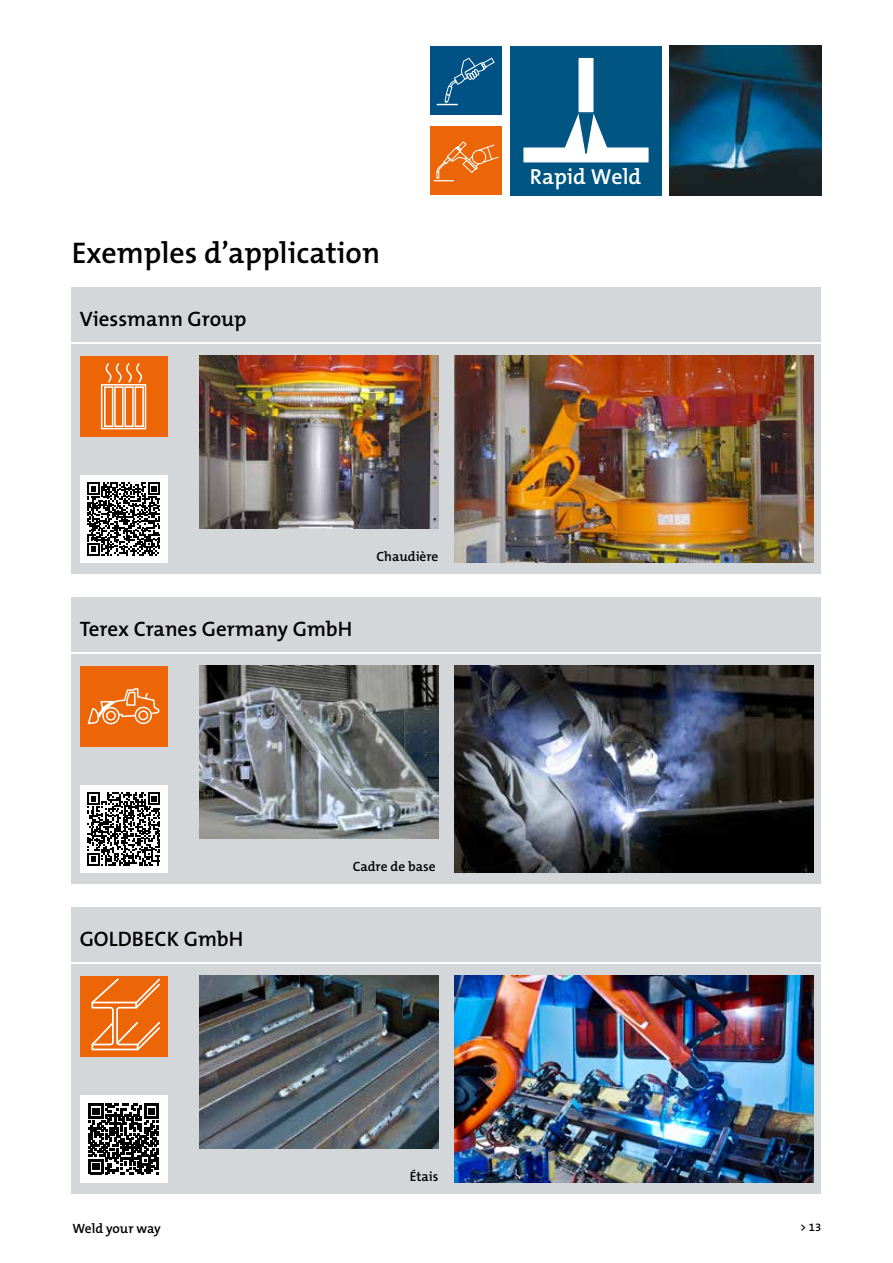
<style>
.page{position:relative;width:893px;height:1263px;background:#fff}
.page>*{position:absolute;margin:0;border:0;box-sizing:border-box;transform-origin:0 0}
.t1{font:600 30px "The Mix B6";color:#000}
.t2{font:600 21.9px "The Mix B6";color:#fff}
.t3{font:600 21px "The Mix B6";color:#000}
.t4{font:600 13.5px "The Mix B6";color:#000}
.t5{font:600 11.25px "The Mix B6";color:#000}
</style>
<div class="page">
<img style="left:670px;top:46px;width:151px;height:149px">
<div style="left:431px;top:126px;width:71px;height:69px;background:#ec6608"></div>
<svg style="left:434px;top:141px;width:65px;height:40px"></svg>
<div style="left:431px;top:46px;width:71px;height:69px;background:#005286"></div>
<svg style="left:437px;top:57px;width:58px;height:48px"></svg>
<div style="left:510px;top:46px;width:152px;height:149px;background:#005582"></div>
<div style="left:578px;top:58px;width:15px;height:54px;background:#fff;border:1px solid #fff"></div>
<div style="left:523px;top:147px;width:126px;height:15px;background:#fff;border:1px solid #fff"></div>
<svg style="left:564px;top:112px;width:44px;height:49px"></svg>
<div style="left:72px;top:597px;width:749px;height:55px;background:#d3d7da"></div>
<div style="left:72px;top:907px;width:749px;height:55px;background:#d3d7da"></div>
<div style="left:72px;top:287px;width:749px;height:55px;background:#d3d7da"></div>
<div style="left:72px;top:654px;width:749px;height:230px;background:#d3d7da"></div>
<div style="left:72px;top:964px;width:749px;height:230px;background:#d3d7da"></div>
<div style="left:72px;top:344px;width:749px;height:230px;background:#d3d7da"></div>
<img style="left:454px;top:666px;width:359px;height:207px">
<img style="left:454px;top:976px;width:359px;height:206px">
<img style="left:454px;top:356px;width:359px;height:207px">
<img style="left:199px;top:666px;width:239px;height:172px">
<img style="left:199px;top:976px;width:239px;height:172px">
<img style="left:199px;top:356px;width:239px;height:172px">
<div style="left:80px;top:356px;width:87px;height:80px;background:#ec6608"></div>
<svg style="left:100px;top:363px;width:47px;height:67px"></svg>
<div style="left:80px;top:666px;width:87px;height:80px;background:#ec6608"></div>
<svg style="left:87px;top:688px;width:73px;height:37px"></svg>
<div style="left:80px;top:976px;width:87px;height:80px;background:#ec6608"></div>
<svg style="left:91px;top:978px;width:69px;height:73px"></svg>
<div style="left:80px;top:475px;width:87px;height:88px;background:#fff"></div>
<svg style="left:87px;top:482px;width:73px;height:73px"></svg>
<div style="left:80px;top:785px;width:87px;height:88px;background:#fff"></div>
<svg style="left:87px;top:792px;width:73px;height:73px"></svg>
<div style="left:80px;top:1095px;width:87px;height:87px;background:#fff"></div>
<svg style="left:88px;top:1104px;width:71px;height:70px"></svg>
<h1 class="t1" style="left:72px;top:237px;width:310px">Exemples d’application</h1>
<p class="t3" style="left:80px;top:307px;width:168px">Viessmann Group</p>
<p class="t3" style="left:80px;top:617px;width:274px">Terex Cranes Germany GmbH</p>
<p class="t4" style="left:377px;top:549px;width:63px">Chaudière</p>
<p class="t3" style="left:80px;top:927px;width:165px">GOLDBECK GmbH</p>
<p class="t4" style="left:353px;top:859px;width:85px">Cadre de base</p>
<p class="t4" style="left:410px;top:1169px;width:30px">Étais</p>
<p class="t2" style="left:530px;top:165px;width:113px">Rapid Weld</p>
<p class="t4" style="left:72px;top:1221px;width:90px">Weld your way</p>
<p class="t5" style="left:800px;top:1221px;width:23px">&gt; 13</p>
</div>
